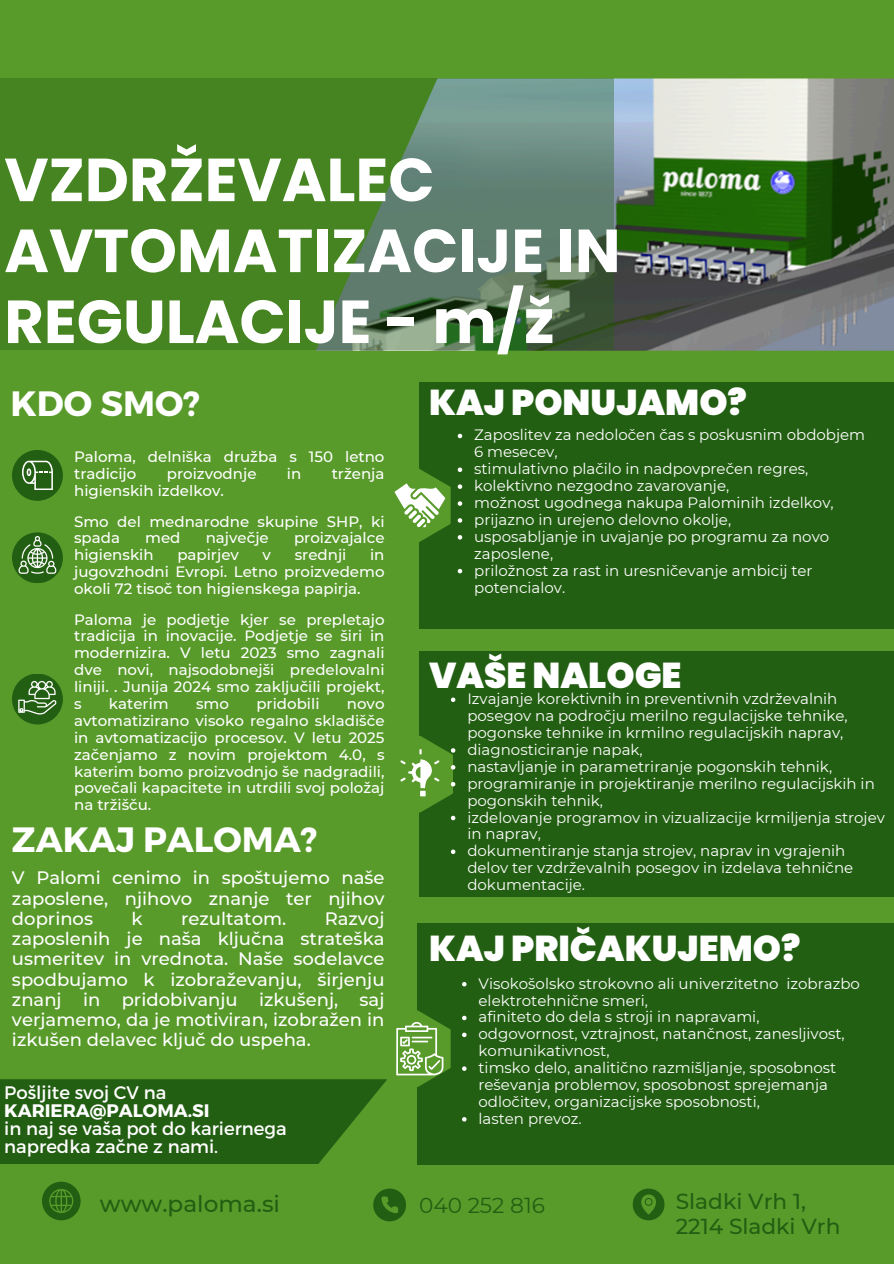
<style>
.page{position:relative;width:894px;height:1264px;background:#fff}
.page>*{position:absolute;margin:0;border:0;box-sizing:border-box;transform-origin:0 0}
.t1{font:700 60.6px/70.9px "Poppins";color:#fff}
.t2{font:900 35.85px "Poppins";color:#fff}
.t3{font:700 35.1px "Montserrat";color:#fff}
.t4{font:500 23.1px "Montserrat";color:#235f12}
.t5{font:500 21.6px/24.8px "Montserrat";color:#235f12}
.t6{font:21.6px "Montserrat";color:#235f12}
.t7{font:18.15px/18px "Montserrat";color:#fff}
.t8{font:500 18px/20.2px "Montserrat";color:#fff;text-align:justify}
.t9{font:15px/17px "Montserrat";color:#fff}
.t10{font:500 15px/17px "Montserrat";color:#fff;text-align:justify}
.s1{font-weight:700}
</style>
<div class="page">
<div style="left:0;top:0;width:893px;height:1263px;background:#599b2b"></div>
<img style="left:315px;top:78px;width:578px;height:273px">
<div style="left:417px;top:922px;width:476px;height:242px;background:#235f12"></div>
<div style="left:419px;top:651px;width:474px;height:246px;background:#235f12"></div>
<div style="left:419px;top:382px;width:474px;height:246px;background:#235f12"></div>
<svg style="left:42px;top:1181px;width:38px;height:38px"></svg>
<svg style="left:632px;top:1188px;width:32px;height:31px"></svg>
<svg style="left:0;top:78px;width:612px;height:271px;background:#4f823e"></svg>
<svg style="left:394px;top:469px;width:56px;height:73px"></svg>
<svg style="left:0;top:1010px;width:450px;height:154px"></svg>
<svg style="left:373px;top:1188px;width:33px;height:33px"></svg>
<svg style="left:451px;top:697px;width:4px;height:5px"></svg>
<svg style="left:400px;top:736px;width:55px;height:84px"></svg>
<svg style="left:451px;top:849px;width:4px;height:5px"></svg>
<svg style="left:462px;top:982px;width:4px;height:4px"></svg>
<svg style="left:462px;top:1015px;width:4px;height:5px"></svg>
<svg style="left:462px;top:1032px;width:4px;height:5px"></svg>
<svg style="left:462px;top:1066px;width:4px;height:4px"></svg>
<svg style="left:462px;top:1117px;width:4px;height:4px"></svg>
<svg style="left:457px;top:434px;width:5px;height:4px"></svg>
<svg style="left:457px;top:467px;width:5px;height:5px"></svg>
<svg style="left:457px;top:484px;width:5px;height:5px"></svg>
<svg style="left:457px;top:501px;width:5px;height:5px"></svg>
<svg style="left:457px;top:518px;width:5px;height:4px"></svg>
<svg style="left:457px;top:535px;width:5px;height:4px"></svg>
<svg style="left:457px;top:569px;width:5px;height:4px"></svg>
<div style="left:12px;top:450px;width:51px;height:51px;background:#235f12;border-radius:50%"></div>
<div style="left:12px;top:532px;width:51px;height:51px;background:#235f12;border-radius:50%"></div>
<div style="left:12px;top:673px;width:51px;height:51px;background:#235f12;border-radius:50%"></div>
<svg style="left:18px;top:681px;width:38px;height:33px"></svg>
<svg style="left:19px;top:536px;width:37px;height:38px"></svg>
<svg style="left:22px;top:460px;width:30px;height:30px"></svg>
<p class="t1" style="left:4px;top:144px;width:617px">VZDRŽEVALEC<br>AVTOMATIZACIJE IN<br>REGULACIJE - m/ž</p>
<p class="t2" style="left:429px;top:377px;width:319px">KAJ PONUJAMO?</p>
<p class="t9" style="left:474px;top:426px;width:392px">Zaposlitev za nedoločen čas s poskusnim obdobjem<br>6 mesecev,</p>
<p class="t9" style="left:474px;top:460px;width:335px">stimulativno plačilo in nadpovprečen regres,</p>
<p class="t9" style="left:474px;top:477px;width:256px">kolektivno nezgodno zavarovanje,</p>
<p class="t9" style="left:474px;top:494px;width:361px">možnost ugodnega nakupa Palominih izdelkov,</p>
<p class="t9" style="left:474px;top:511px;width:258px">prijazno in urejeno delovno okolje,</p>
<p class="t9" style="left:474px;top:528px;width:356px">usposabljanje in uvajanje po programu za novo zaposlene,</p>
<h2 class="t9" style="left:474px;top:561px;width:340px">priložnost za rast in uresničevanje ambicij ter potencialov.</h2>
<h5 class="t3" style="left:11px;top:381px;width:191px">KDO SMO?</h5>
<p class="t10" style="left:74px;top:448px;width:312px">Paloma, delniška družba s 150 letno tradicijo</p>
<p class="t10" style="left:167px;top:465px;width:91px">proizvodnje</p>
<p class="t10" style="left:287px;top:465px;width:16px">in</p>
<p class="t10" style="left:331px;top:465px;width:54px">trženja</p>
<p class="t10" style="left:74px;top:482px;width:151px">higienskih izdelkov.</p>
<p class="t10" style="left:74px;top:512px;width:312px">Smo del mednarodne skupine SHP, ki spada</p>
<p class="t10" style="left:145px;top:529px;width:37px">med</p>
<p class="t10" style="left:206px;top:529px;width:65px">največje</p>
<p class="t10" style="left:294px;top:529px;width:92px">proizvajalce</p>
<p class="t10" style="left:74px;top:546px;width:81px">higienskih</p>
<p class="t10" style="left:177px;top:546px;width:63px">papirjev</p>
<p class="t10" style="left:262px;top:546px;width:10px">v</p>
<p class="t10" style="left:294px;top:546px;width:53px">srednji</p>
<p class="t10" style="left:74px;top:546px;width:312px;text-indent:296px">in jugovzhodni Evropi. Letno proizvedemo okoli 72 tisoč ton higienskega papirja.</p>
<p class="t10" style="left:74px;top:610px;width:312px">Paloma je podjetje kjer se prepletajo tradicija in inovacije. Podjetje se širi in modernizira. V letu 2023 smo zagnali dve novi, najsodobnejši predelovalni liniji. . Junija 2024 smo zaključili projekt, s</p>
<p class="t2" style="left:429px;top:650px;width:254px">VAŠE NALOGE</p>
<p class="t9" style="left:467px;top:690px;width:381px">Izvajanje korektivnih in preventivnih vzdrževalnih posegov na področju merilno regulacijske tehnike, pogonske tehnike in krmilno regulacijskih naprav,</p>
<p class="t9" style="left:467px;top:741px;width:177px">diagnosticiranje napak,</p>
<p class="t9" style="left:467px;top:758px;width:366px">nastavljanje in parametriranje pogonskih tehnik,</p>
<p class="t9" style="left:467px;top:774px;width:409px">programiranje in projektiranje merilno regulacijskih in pogonskih tehnik,</p>
<h2 class="t9" style="left:467px;top:808px;width:419px">izdelovanje programov in vizualizacije krmiljenja strojev in naprav,</h2>
<p class="t9" style="left:467px;top:842px;width:387px">dokumentiranje stanja strojev, naprav in vgrajenih delov ter vzdrževalnih posegov in izdelava tehnične dokumentacije.</p>
<p class="t2" style="left:429px;top:923px;width:372px">KAJ PRIČAKUJEMO?</p>
<p class="t9" style="left:478px;top:974px;width:383px">Visokošolsko strokovno ali univerzitetno izobrazbo elektrotehnične smeri,</p>
<p class="t9" style="left:478px;top:1008px;width:282px">afiniteto do dela s stroji in napravami,</p>
<p class="t9" style="left:478px;top:1025px;width:367px">odgovornost, vztrajnost, natančnost, zanesljivost, komunikativnost,</p>
<p class="t9" style="left:478px;top:1059px;width:359px">timsko delo, analitično razmišljanje, sposobnost reševanja problemov, sposobnost sprejemanja odločitev, organizacijske sposobnosti,</p>
<h2 class="t9" style="left:478px;top:1109px;width:105px">lasten prevoz.</h2>
<p class="t10" style="left:109px;top:695px;width:61px">katerim</p>
<p class="t10" style="left:196px;top:695px;width:34px">smo</p>
<p class="t10" style="left:256px;top:695px;width:65px">pridobili</p>
<p class="t10" style="left:74px;top:695px;width:312px;text-indent:273px">novo avtomatizirano visoko regalno skladišče in avtomatizacijo procesov. V letu 2025 začenjamo z novim projektom 4.0, s katerim bomo proizvodnjo še nadgradili, povečali kapacitete in utrdili svoj položaj na tržišču.</p>
<h2 class="t3" style="left:12px;top:816px;width:307px">ZAKAJ PALOMA?</h2>
<p class="t8" style="left:12px;top:867px;width:374px">V Palomi cenimo in spoštujemo naše zaposlene, njihovo znanje ter njihov doprinos</p>
<p class="t8" style="left:12px;top:908px;width:374px;text-indent:312px">Razvoj zaposlenih je naša ključna strateška usmeritev in vrednota. Naše sodelavce spodbujamo k izobraževanju, širjenju znanj in pridobivanju izkušenj, saj verjamemo, da je motiviran, izobražen in izkušen delavec ključ do uspeha.</p>
<p class="t8" style="left:131px;top:908px;width:13px">k</p>
<p class="t8" style="left:181px;top:908px;width:107px">rezultatom.</p>
<h1 class="t7" style="left:4px;top:1082px;width:284px">Pošljite svoj CV na<br><span class="s1">KARIERA@PALOMA.SI<br></span>in naj se vaša pot do kariernega napredka začne z nami.</h1>
<h2 class="t4" style="left:100px;top:1189px;width:182px">www.paloma.si</h2>
<p class="t6" style="left:419px;top:1192px;width:127px">040 252 816</p>
<p class="t5" style="left:675px;top:1188px;width:166px">Sladki Vrh 1,<br>2214 Sladki Vrh</p>
</div>
